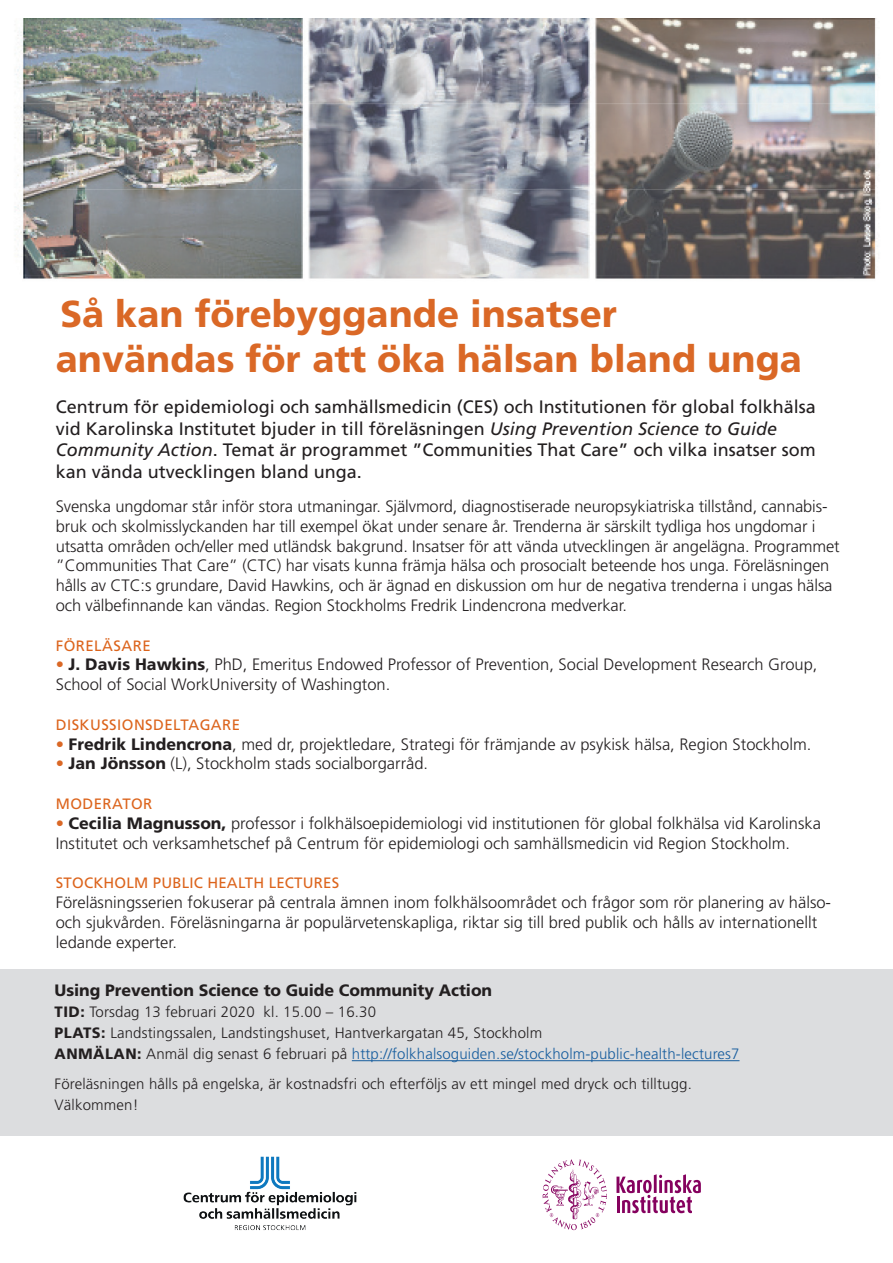
<style>
.page{position:relative;width:893px;height:1263px;background:#fff}
.page>*{position:absolute;margin:0;border:0;box-sizing:border-box;transform-origin:0 0}
.t1{font:800 37.5px/45px "Frutiger SLLOTF";color:#da6826}
.t2{font:18px/21.6px "Frutiger SLLOTF";color:#231f20}
.t3{font:300 16.5px/19.8px "Frutiger SLLOTF";color:#231f20}
.t4{font:800 16.5px "Frutiger SLLOTF";letter-spacing:-.005em;color:#231f20}
.t5{font:300 15px/21px "Frutiger SLLOTF";letter-spacing:.01em;color:#231f20}
.t6{font:15px "Frutiger SLLOTF";letter-spacing:.03em;color:#dc641c}
.s1{font-style:italic}
.s2{color:#da6826}
.s3{font-weight:800}
.s4{color:#175d9e}
</style>
<div class="page">
<img style="left:183px;top:1156px;width:174px;height:75px">
<svg style="left:616px;top:1174px;width:85px;height:39px"></svg>
<svg style="left:543px;top:1159px;width:64px;height:71px"></svg>
<div style="left:1px;top:969px;width:892px;height:167px;background:#dcdddf"></div>
<hr style="left:352px;top:1060px;width:387px;height:1px;background:#175d9e">
<img style="left:14px;top:18px;width:865px;height:261px">
<h1 class="t1" style="left:56px;top:291px;width:748px">Så kan förebyggande insatser<br>användas för att öka hälsan bland unga</h1>
<p class="t2" style="left:56px;top:396px;width:762px">Centrum för epidemiologi och samhällsmedicin (CES) och Institutionen för global folkhälsa vid Karolinska Institutet bjuder in till föreläsningen <span class="s1">Using Prevention Science to Guide Community Action</span>. Temat är programmet ”Communities That Care” och vilka insatser som kan vända utvecklingen bland unga.</p>
<p class="t3" style="left:56px;top:497px;width:785px">Svenska ungdomar står inför stora utmaningar. Självmord, diagnostiserade neuropsykiatriska tillstånd, cannabis&shy;bruk och skolmisslyckanden har till exempel ökat under senare år. Trenderna är särskilt tydliga hos ungdomar i utsatta områden och/eller med utländsk bakgrund. Insatser för att vända utvecklingen är angelägna. Programmet ”Communities That Care” (CTC) har visats kunna främja hälsa och prosocialt beteende hos unga. Föreläsningen hålls av CTC:s grundare, David Hawkins, och är ägnad en diskussion om hur de negativa trenderna i ungas hälsa och välbefinnande kan vändas. Region Stockholms Fredrik Lindencrona medverkar.</p>
<p class="t6" style="left:56px;top:637px;width:96px">FÖRELÄSARE</p>
<p class="t3" style="left:56px;top:655px;width:763px"><span class="s2">•</span> <span class="s3">J. Davis Hawkins</span>, PhD, Emeritus Endowed Professor of Prevention, Social Development Research Group,<br>School of Social WorkUniversity of Washington.</p>
<p class="t6" style="left:56px;top:716px;width:186px">DISKUSSIONSDELTAGARE</p>
<p class="t3" style="left:56px;top:734px;width:757px"><span class="s2">•</span> <span class="s3">Fredrik Lindencrona</span>, med dr, projektledare, Strategi för främjande av psykisk hälsa, Region Stockholm.</p>
<p class="t3" style="left:56px;top:754px;width:374px"><span class="s2">•</span> <span class="s3">Jan Jönsson</span> (L), Stockholm stads socialborgarråd.</p>
<p class="t6" style="left:56px;top:795px;width:98px">MODERATOR</p>
<p class="t3" style="left:56px;top:813px;width:767px"><span class="s2">•</span> <span class="s3">Cecilia Magnusson,</span> professor i folkhälsoepidemiologi vid institutionen för global folkhälsa vid Karolinska<br>Institutet och verksamhetschef på Centrum för epidemiologi och samhällsmedicin vid Region Stockholm.</p>
<p class="t6" style="left:56px;top:874px;width:285px">STOCKHOLM PUBLIC HEALTH LECTURES</p>
<p class="t3" style="left:56px;top:893px;width:777px">Föreläsningsserien fokuserar på centrala ämnen inom folkhälsoområdet och frågor som rör planering av hälso&shy;och sjukvården. Föreläsningarna är populärvetenskapliga, riktar sig till bred publik och hålls av internationellt ledande experter.</p>
<p class="t4" style="left:55px;top:980px;width:439px">Using Prevention Science to Guide Community Action</p>
<p class="t5" style="left:55px;top:1002px;width:686px"><span class="s3">TID:</span> Torsdag 13 februari 2020 kl. 15.00 – 16.30<br><span class="s3">PLATS:</span> Landstingssalen, Landstingshuset, Hantverkargatan 45, Stockholm<br><span class="s3">ANMÄLAN:</span> Anmäl dig senast 6 februari på <span class="s4">http://folkhalsoguiden.se/stockholm-public-health-lectures7</span></p>
<p class="t5" style="left:55px;top:1073px;width:639px">Föreläsningen hålls på engelska, är kostnadsfri och efterföljs av ett mingel med dryck och tilltugg.<br>Välkommen!</p>
</div>
